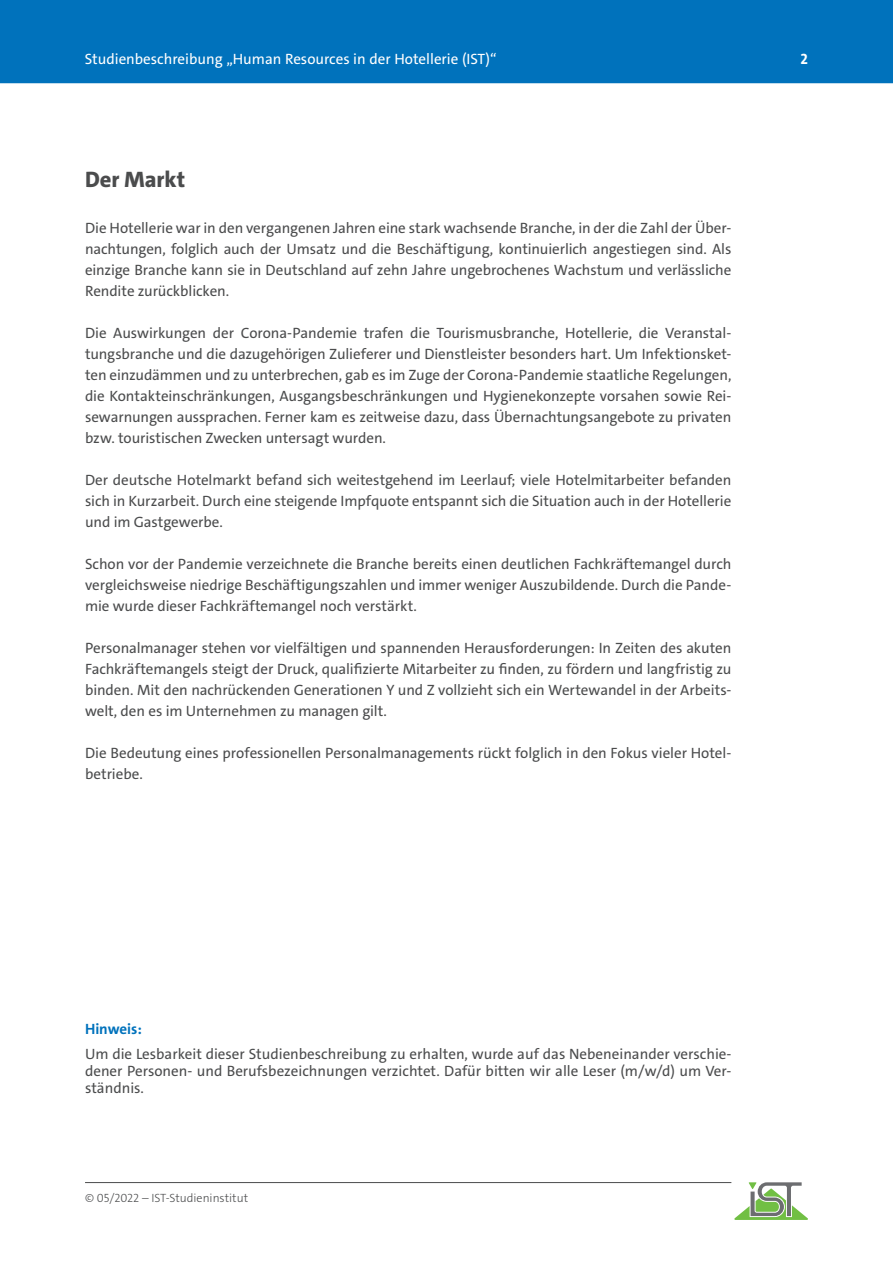
<style>
.page{position:relative;width:893px;height:1263px;background:#fff}
.page>*{position:absolute;margin:0;border:0;box-sizing:border-box;transform-origin:0 0}
.t1{font:800 22.5px "The Sans C4 s";color:#4b4c4d}
.t2{font:15px/21px "The Sans C4 s";letter-spacing:-.005em;color:#4b4c4d;text-align:justify}
.t3{font:15px "The Sans C4 s";color:#fff}
.t4{font:700 15px "The Sans C4 s";color:#0072bc}
.t5{font:700 15px "The Sans C4 s";color:#fff}
.t6{font:300 12px "The Sans C4 s";color:#4b4c4d}
</style>
<div class="page">
<hr style="left:85px;top:1182px;width:646px;height:1px;background:#4b4c4d">
<svg style="left:734px;top:1182px;width:74px;height:38px"></svg>
<div style="left:0;top:0;width:893px;height:83px;background:#0072bc"></div>
<p class="t3" style="left:85px;top:49px;width:413px">Studienbeschreibung „Human Resources in der Hotellerie (IST)“</p>
<p class="t5" style="left:800px;top:49px;width:9px">2</p>
<h1 class="t1" style="left:85px;top:165px;width:102px">Der Markt</h1>
<p class="t2" style="left:85px;top:217px;width:648px">Die Hotellerie war in den vergangenen Jahren eine stark wachsende Branche, in der die Zahl der Über&shy;nachtungen, folglich auch der Umsatz und die Beschäftigung, kontinuierlich angestiegen sind. Als einzige Branche kann sie in Deutschland auf zehn Jahre ungebrochenes Wachstum und verlässliche Rendite zurückblicken.</p>
<p class="t2" style="left:85px;top:322px;width:648px">Die Auswirkungen der Corona-Pandemie trafen die Tourismusbranche, Hotellerie, die Veranstal&shy;tungsbranche und die dazugehörigen Zulieferer und Dienstleister besonders hart. Um Infektionsket&shy;ten einzudämmen und zu unterbrechen, gab es im Zuge der Corona-Pandemie staatliche Regelungen, die Kontakteinschränkungen, Ausgangsbeschränkungen und Hygienekonzepte vorsahen sowie Rei&shy;sewarnungen aussprachen. Ferner kam es zeitweise dazu, dass Übernachtungsangebote zu privaten bzw. touristischen Zwecken untersagt wurden.</p>
<p class="t2" style="left:85px;top:469px;width:648px">Der deutsche Hotelmarkt befand sich weitestgehend im Leerlauf; viele Hotelmitarbeiter befanden sich in Kurzarbeit. Durch eine steigende Impfquote entspannt sich die Situation auch in der Hotellerie und im Gastgewerbe.</p>
<p class="t2" style="left:85px;top:553px;width:648px">Schon vor der Pandemie verzeichnete die Branche bereits einen deutlichen Fachkräftemangel durch vergleichsweise niedrige Beschäftigungszahlen und immer weniger Auszubildende. Durch die Pande&shy;mie wurde dieser Fachkräftemangel noch verstärkt.</p>
<p class="t2" style="left:85px;top:637px;width:648px">Personalmanager stehen vor vielfältigen und spannenden Herausforderungen: In Zeiten des akuten Fachkräftemangels steigt der Druck, qualifizierte Mitarbeiter zu finden, zu fördern und langfristig zu binden. Mit den nachrückenden Generationen Y und Z vollzieht sich ein Wertewandel in der Arbeits&shy;welt, den es im Unternehmen zu managen gilt.</p>
<p class="t2" style="left:85px;top:742px;width:648px">Die Bedeutung eines professionellen Personalmanagements rückt folglich in den Fokus vieler Hotel&shy;betriebe.</p>
<p class="t4" style="left:85px;top:1019px;width:58px">Hinweis:</p>
<p class="t2" style="left:85px;top:1046px;width:648px;line-height:17px">Um die Lesbarkeit dieser Studienbeschreibung zu erhalten, wurde auf das Nebeneinander verschie&shy;dener Personen- und Berufsbezeichnungen verzichtet. Dafür bitten wir alle Leser (m/w/d) um Ver&shy;ständnis.</p>
<p class="t6" style="left:85px;top:1190px;width:165px">© 05/2022 – IST-Studieninstitut</p>
</div>
